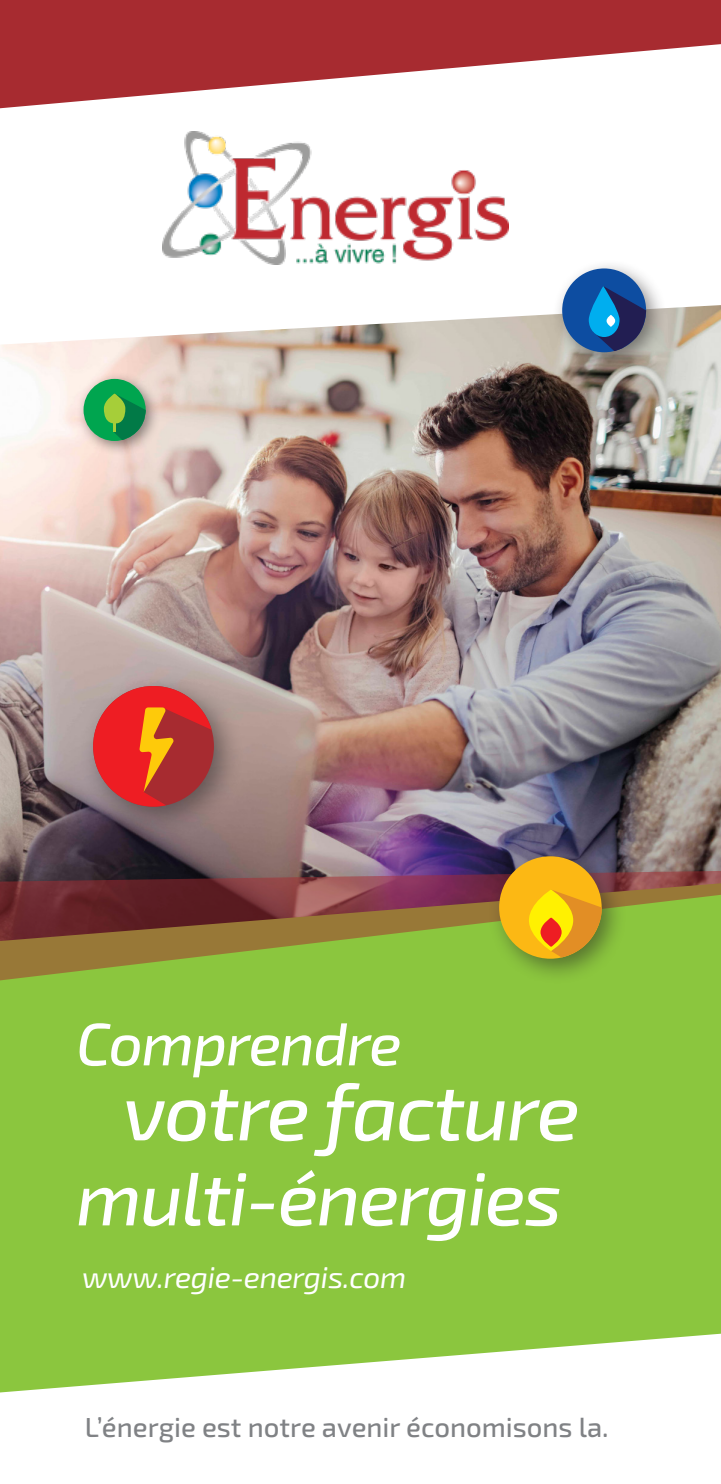
<style>
.page{position:relative;width:721px;height:1484px;background:#fff}
.page>*{position:absolute;margin:0;border:0;box-sizing:border-box;transform-origin:0 0}
.t1{font:italic 500 80px "Exo 2";letter-spacing:-.02em;color:#fff}
.t2{font:italic 500 75px "Exo 2";letter-spacing:-.02em;color:#fff}
.t3{font:italic 500 60px "Exo 2";letter-spacing:-.02em;color:#fff}
.t4{font:italic 30px "Exo 2";letter-spacing:-.01em;color:#fff}
.t5{font:500 27.5px "Exo 2";color:#808285}
</style>
<div class="page">
<svg style="left:0;top:981px;width:720px;height:412px;background:#93ca4b"></svg>
<img style="left:0;top:305px;width:720px;height:566px">
<img style="left:162px;top:132px;width:346px;height:132px">
<svg style="left:0;top:0;width:720px;height:109px;fill:#a72b30"></svg>
<svg style="left:0;top:871px;width:720px;height:110px;background:#83753b"></svg>
<div style="left:78px;top:672px;width:166px;height:165px;background:#231f20;opacity:.5"></div>
<svg style="left:93px;top:686px;width:118px;height:121px;background:#ca4538"></svg>
<div style="left:76px;top:371px;width:86px;height:86px;background:#231f20;opacity:.5"></div>
<div style="left:83px;top:379px;width:63px;height:62px;background:#00a54f;border-radius:50%"></div>
<svg style="left:104px;top:394px;width:42px;height:46px"></svg>
<div style="left:551px;top:258px;width:115px;height:116px;background:#231f20;opacity:.5"></div>
<div style="left:562px;top:268px;width:83px;height:84px;background:#0d4da1;border-radius:50%"></div>
<svg style="left:588px;top:286px;width:57px;height:65px"></svg>
<svg style="left:606px;top:315px;width:8px;height:12px"></svg>
<div style="left:487px;top:844px;width:140px;height:141px;background:#231f20;opacity:.5"></div>
<div style="left:499px;top:856px;width:102px;height:103px;background:#fcb814;border-radius:50%"></div>
<svg style="left:551px;top:889px;width:52px;height:68px"></svg>
<svg style="left:528px;top:889px;width:45px;height:62px;background:#fbdf06"></svg>
<svg style="left:540px;top:917px;width:21px;height:30px"></svg>
<p class="t3" style="left:76px;top:1009px;width:327px">Comprendre</p>
<p class="t1" style="left:123px;top:1065px;width:458px">votre facture</p>
<p class="t2" style="left:76px;top:1155px;width:487px">multi-énergies</p>
<p class="t4" style="left:82px;top:1260px;width:325px">www.regie-energis.com</p>
<p class="t5" style="left:85px;top:1411px;width:525px">L’énergie est notre avenir économisons la.</p>
</div>
